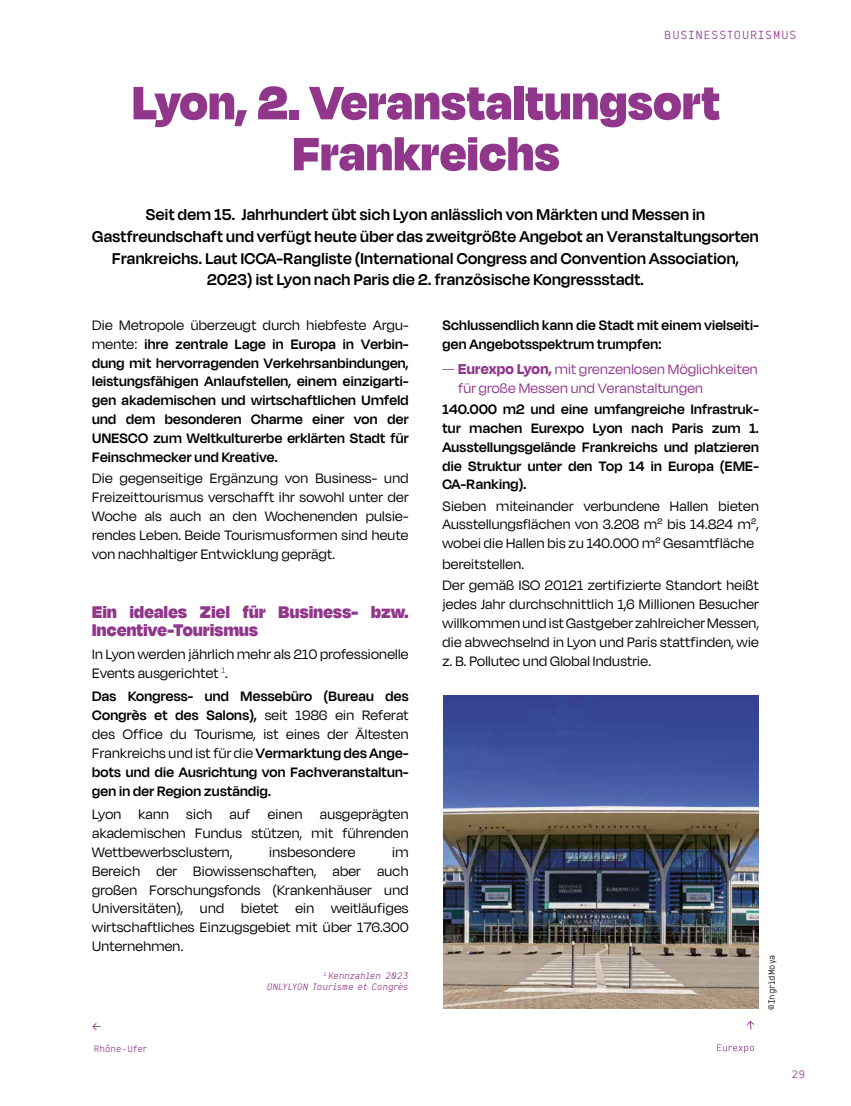
<style>
.page{position:relative;width:851px;height:1106px;background:#fff}
.page>*{position:absolute;margin:0;border:0;box-sizing:border-box;transform-origin:0 0}
.t1{font:900 54px/51px "Degular Display";letter-spacing:.02em;color:#90368b;text-align:center}
.t2{font:900 19.5px/17.5px "Degular Display";letter-spacing:.02em;color:#90368b}
.t3{font:600 18px/21.6px "Degular Display";letter-spacing:.02em;color:#000;text-align:center}
.t4{font:15.75px/18.9px "Degular Display";letter-spacing:.02em;color:#000;text-align:justify}
.t5{font:600 15.75px/18.9px "Degular Display";letter-spacing:.02em;color:#000;text-align:justify}
.t6{font:15.75px/18.9px "Degular Display";letter-spacing:.02em;color:#90368b}
.t7{font:11.4px "Deck";letter-spacing:.085em;color:#90368b}
.t8{font:10.5px "Deck";color:#90368b}
.t9{font:italic 9px/10.8px "Deck";color:#90368b;text-align:right}
.t10{font:9px "Deck";color:#90368b}
.t11{font:8.7px "Deck";color:#000}
.s1{font-weight:400}
.s2{font-family:"Lyon Text";font-size:14.85px}
.s3{font-weight:700;font-size:16.5px}
</style>
<div class="page">
<svg style="left:717px;top:1044px;width:36px;height:9px"></svg>
<svg style="left:746px;top:1020px;width:8px;height:9px"></svg>
<svg style="left:92px;top:1023px;width:8px;height:7px"></svg>
<img style="left:443px;top:695px;width:315px;height:313px">
<p class="t7" style="left:664px;top:28px;width:134px">BUSINESSTOURISMUS</p>
<h1 class="t1" style="left:132px;top:75px;width:588px">Lyon, 2. Veranstaltungsort<br>Frankreichs</h1>
<p class="t3" style="left:92px;top:203px;width:668px">Seit dem 15. Jahrhundert übt sich Lyon anlässlich von Märkten und Messen in Gastfreundschaft und verfügt heute über das zweitgrößte Angebot an Veranstaltungsorten Frankreichs. Laut ICCA-Rangliste (International Congress and Convention Association, 2023) ist Lyon nach Paris die 2. französische Kongressstadt.</p>
<p class="t5" style="left:92px;top:315px;width:318px"><span class="s1">Die Metropole überzeugt durch hiebfeste Argu&shy;mente:</span> ihre zentrale Lage in Europa in Verbin&shy;dung mit hervorragenden Verkehrsanbindungen, leistungsfähigen Anlaufstellen, einem einzigarti&shy;gen akademischen und wirtschaftlichen Umfeld und dem besonderen Charme einer von der UNESCO zum Weltkulturerbe erklärten Stadt für Feinschmecker und Kreative.</p>
<p class="t4" style="left:92px;top:468px;width:318px">Die gegenseitige Ergänzung von Business- und Freizeittourismus verschafft ihr sowohl unter der Woche als auch an den Wochenenden pulsie&shy;rendes Leben. Beide Tourismusformen sind heute von nachhaltiger Entwicklung geprägt.</p>
<p class="t2" style="left:92px;top:602px;width:318px">Ein ideales Ziel für Business- bzw.<br>Incentive-Tourismus</p>
<p class="t4" style="left:92px;top:644px;width:318px">In Lyon werden jährlich mehr als 210 professionelle<br>Events ausgerichtet <sup>1</sup>.</p>
<p class="t5" style="left:92px;top:686px;width:318px">Das Kongress- und Messebüro (Bureau des Congrès et des Salons), <span class="s1">seit 1986 ein Referat des Office du Tourisme, ist eines der Ältesten Frankreichs und ist für die</span> Vermarktung des Ange&shy;bots und die Ausrichtung von Fachveranstaltun&shy;gen in der Region zuständig.</p>
<p class="t4" style="left:92px;top:804px;width:318px">Lyon kann sich auf einen ausgeprägten akademischen Fundus stützen, mit führenden Wettbewerbsclustern,</p>
<p class="t4" style="left:92px;top:842px;width:318px;text-indent:300px">im Bereich der Biowissenschaften, aber auch großen Forschungsfonds (Krankenhäuser und Universitäten), und bietet ein weitläufiges wirtschaftliches Einzugsgebiet mit über 176.300<br>Unternehmen.</p>
<p class="t4" style="left:269px;top:842px;width:87px">insbesondere</p>
<p class="t10" style="left:94px;top:1042px;width:55px">Rhône-Ufer</p>
<p class="t9" style="left:266px;top:970px;width:145px"><sup>1</sup> Kennzahlen 2023<br>ONLYLYON Tourisme et Congrès</p>
<p class="t5" style="left:442px;top:315px;width:318px">Schlussendlich kann die Stadt mit einem vielseiti&shy;gen Angebotsspektrum trumpfen:</p>
<p class="t6" style="left:458px;top:359px;width:301px;text-indent:-16px"><span class="s2">—</span> <span class="s3">Eurexpo Lyon,</span> mit grenzenlosen Möglichkeiten für große Messen und Veranstaltungen</p>
<p class="t5" style="left:442px;top:399px;width:318px">140.000 m2 und eine umfangreiche Infrastruk&shy;tur machen Eurexpo Lyon nach Paris zum 1.<br>Ausstellungsgelände Frankreichs und platzieren die Struktur unter den Top 14 in Europa (EME-CA-Ranking).</p>
<p class="t4" style="left:442px;top:496px;width:318px">Sieben miteinander verbundene Hallen bieten Ausstellungsflächen von 3.208 m² bis 14.824 m², wobei die Hallen bis zu 140.000 m² Gesamtfläche</p>
<p class="t4" style="left:442px;top:553px;width:318px;line-height:21px">bereitstellen.<br>Der gemäß ISO 20121 zertifizierte Standort heißt</p>
<p class="t4" style="left:442px;top:594px;width:318px">jedes Jahr durchschnittlich 1,6 Millionen Besucher willkommen und ist Gastgeber zahlreicher Messen, die abwechselnd in Lyon und Paris stattfinden, wie z. B. Pollutec und Global Industrie.</p>
<p class="t11" style="left:766px;top:1010px;width:57px;rotate:-90deg">©IngridMoya</p>
<p class="t8" style="left:791px;top:1067px;width:15px">29</p>
</div>
